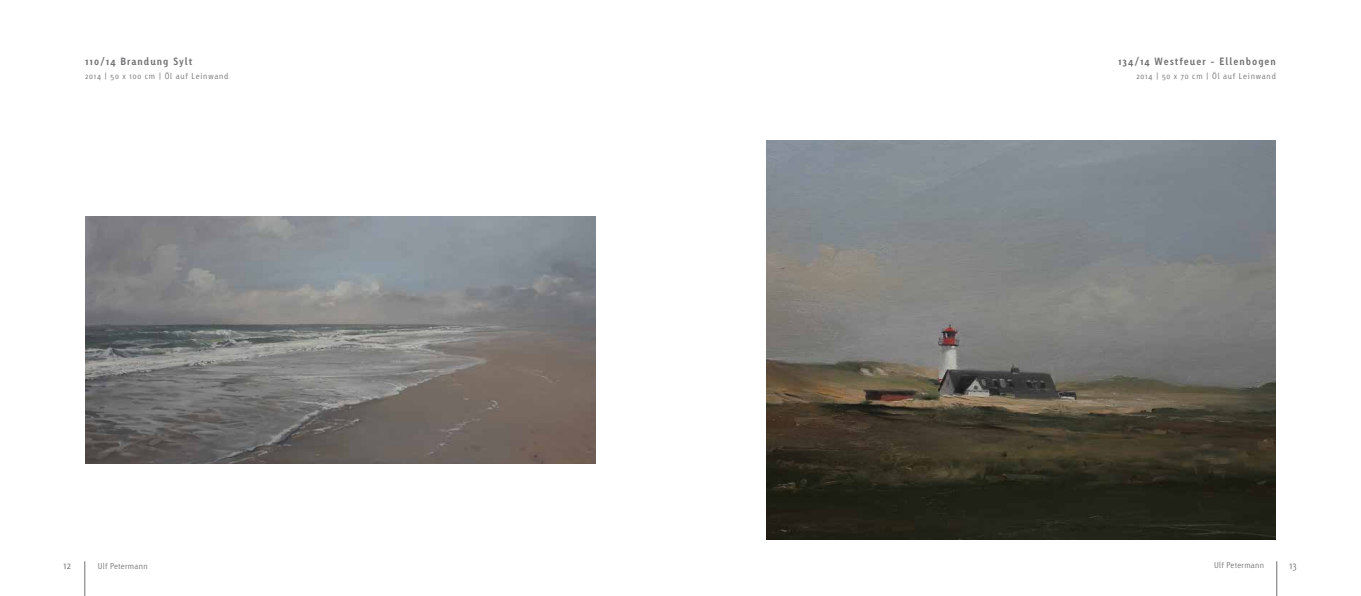
<style>
.page{position:relative;width:1361px;height:596px;background:#fff}
.page>*{position:absolute;margin:0;border:0;box-sizing:border-box;transform-origin:0 0}
.t1{font:700 10px "Linotype Tetria";letter-spacing:.1em;color:#707172}
.t2{font:300 10px "Linotype Tetria";color:#707172}
.t3{font:300 8px "Linotype Tetria";letter-spacing:.085em;color:#707172}
.t4{font:300 8px "Linotype Tetria";letter-spacing:.035em;color:#707172}
</style>
<div class="page">
<hr style="left:85px;top:561px;width:1px;height:34px;background:#707172">
<hr style="left:1276px;top:561px;width:1px;height:34px;background:#707172">
<img style="left:85px;top:216px;width:510px;height:247px">
<img style="left:766px;top:140px;width:510px;height:399px">
<p class="t1" style="left:85px;top:55px;width:109px">110/14 Brandung Sylt</p>
<p class="t3" style="left:85px;top:71px;width:145px">2014 | 50 x 100 cm | Öl auf Leinwand</p>
<p class="t1" style="left:1118px;top:55px;width:159px">134/14 Westfeuer - Ellenbogen</p>
<p class="t3" style="left:1136px;top:71px;width:141px">2014 | 50 x 70 cm | Öl auf Leinwand</p>
<p class="t2" style="left:64px;top:559px;width:9px">12</p>
<p class="t4" style="left:98px;top:561px;width:51px">Ulf Petermann</p>
<p class="t4" style="left:1214px;top:559px;width:51px">Ulf Petermann</p>
<p class="t2" style="left:1289px;top:559px;width:9px">13</p>
</div>
